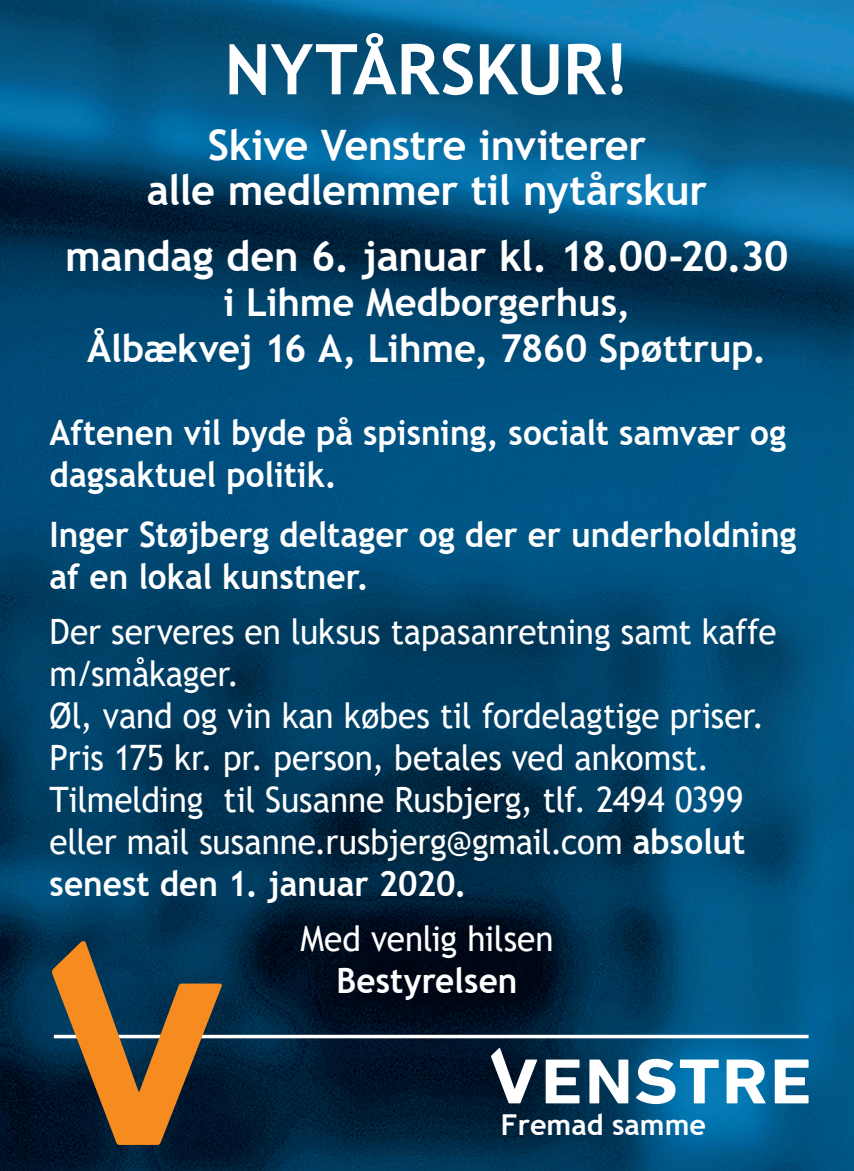
<style>
.page{position:relative;width:854px;height:1171px;background:#fff}
.page>*{position:absolute;margin:0;border:0;box-sizing:border-box;transform-origin:0 0}
.t1{font:700 70px "Trebuchet MS";letter-spacing:-.005em;color:#fff}
.t2{font:700 42px/45.5px "Trebuchet MS";letter-spacing:-.01em;color:#fff;text-align:center}
.t3{font:700 38.5px/45.5px "Trebuchet MS";color:#fff;text-align:center}
.t4{font:35px/42px "Trebuchet MS";letter-spacing:-.005em;color:#fff;scale:.95 1}
.t5{font:700 35px/42px "Trebuchet MS";color:#fff;scale:.95 1}
.t6{font:700 28.7px "Trebuchet MS";color:#fff}
.s1{font-weight:700}
</style>
<div class="page">
<img style="left:0;top:0;width:853px;height:1171px">
<svg style="left:545px;top:1059px;width:263px;height:45px"></svg>
<svg style="left:490px;top:1048px;width:47px;height:55px"></svg>
<hr style="left:54px;top:1035px;width:754px;height:3px;background:#fff">
<svg style="left:52px;top:940px;width:170px;height:205px;background:#635138"></svg>
<h1 class="t1" style="left:224px;top:26px;width:406px">NYTÅRSKUR!</h1>
<p class="t2" style="left:147px;top:122px;width:561px">Skive Venstre inviterer<br>alle medlemmer til nytårskur</p>
<p class="t2" style="left:65px;top:233px;width:724px">mandag den 6. januar kl. 18.00-20.30</p>
<p class="t3" style="left:87px;top:280px;width:680px">i Lihme Medborgerhus,<br>Ålbækvej 16 A, Lihme, 7860 Spøttrup.</p>
<p class="t5" style="left:50px;top:412px;width:776px">Aftenen vil byde på spisning, socialt samvær og dagsaktuel politik.</p>
<p class="t5" style="left:50px;top:514px;width:787px">Inger Støjberg deltager og der er underholdning af en lokal kunstner.</p>
<p class="t4" style="left:50px;top:610px;width:766px">Der serveres en luksus tapasanretning samt kaffe m/småkager.<br>Øl, vand og vin kan købes til fordelagtige priser.<br>Pris 175 kr. pr. person, betales ved ankomst.<br>Tilmelding til Susanne Rusbjerg, tlf. 2494 0399 eller mail susanne.rusbjerg@gmail.com <span class="s1">absolut senest den 1. januar 2020.</span></p>
<p class="t4" style="left:300px;top:917px;width:268px">Med venlig hilsen</p>
<p class="t5" style="left:336px;top:959px;width:192px">Bestyrelsen</p>
<p class="t6" style="left:500px;top:1106px;width:206px">Fremad samme</p>
</div>
